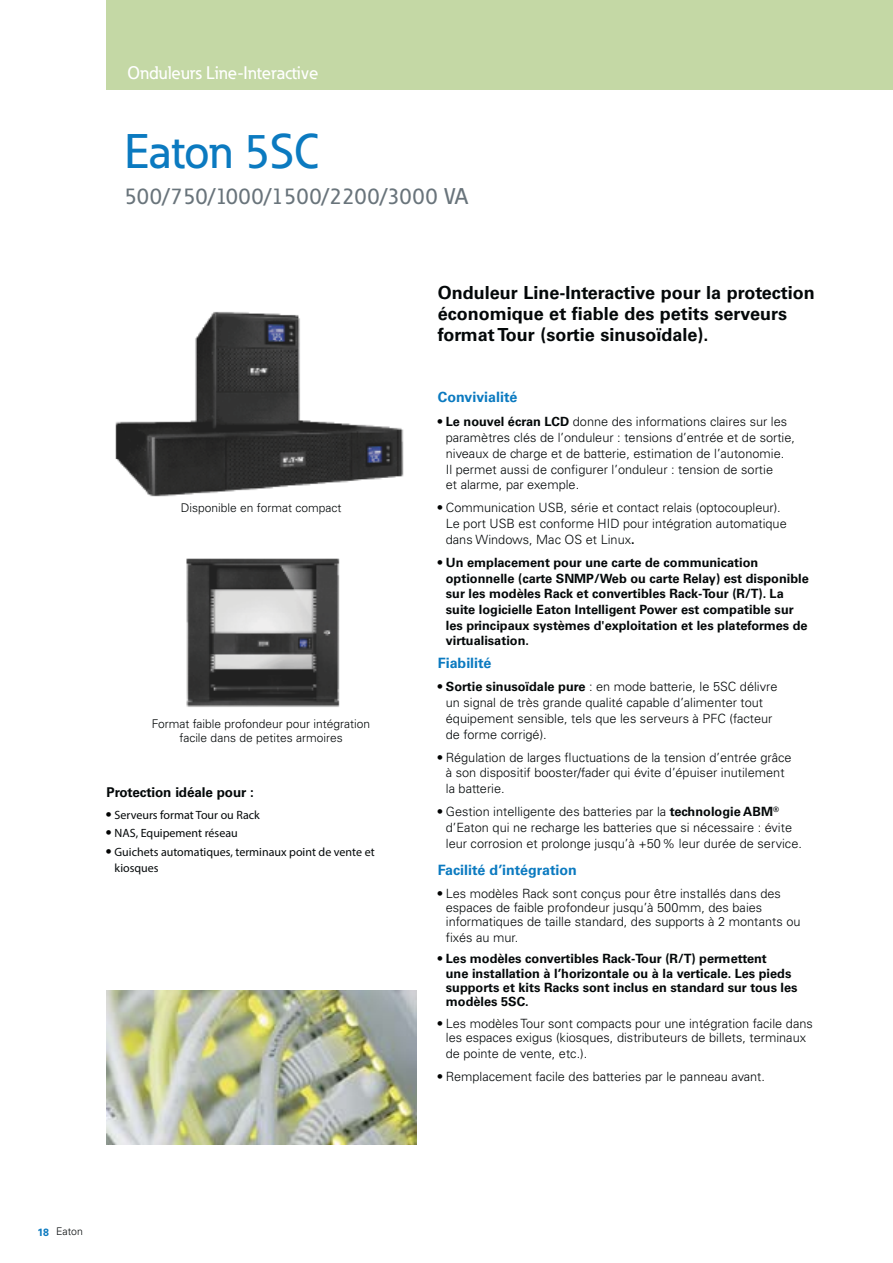
<style>
.page{position:relative;width:893px;height:1263px;background:#fff}
.page>*{position:absolute;margin:0;border:0;box-sizing:border-box;transform-origin:0 0}
.t1{font:500 48px "Eaton";letter-spacing:-.005em;color:#0b7ac0}
.t2{font:500 22.5px "Eaton";letter-spacing:.01em;color:#69747b}
.t3{font:700 18px/21px "Univers LT Std";color:#040809}
.t4{font:500 18px "Eaton";color:#fff}
.t5{font:700 14.25px "Univers LT Std";color:#0b7ac0}
.t6{font:700 13.5px "Univers LT Std";letter-spacing:-.01em;color:#040809}
.t7{font:300 12.75px/15.8px "Univers LT Std";color:#040809}
.t8{font:700 12.75px/15.8px "Univers LT Std";color:#040809}
.t9{font:12px/16.5px "Myriad Pro";color:#040809}
.t10{font:300 12px/14.4px "Univers LT Std";color:#040809;text-align:center}
.t11{font:300 10.5px "Univers LT Std";color:#040809}
.s1{font-family:"Univers LT Std";font-weight:700;font-size:12.75px;color:#020303}
.s2{font-weight:700;color:#020303}
.s3{font-weight:700}
.s4{color:#020303}
.s5{font-weight:700;color:#0b7ac0}
</style>
<div class="page">
<img style="left:115px;top:311px;width:289px;height:186px">
<img style="left:186px;top:558px;width:154px;height:149px">
<div style="left:107px;top:0;width:786px;height:90px;background:#c4d8a5"></div>
<img style="left:106px;top:990px;width:310px;height:154px">
<h3 class="t4" style="left:128px;top:62px;width:192px">Onduleurs Line-Interactive</h3>
<h1 class="t1" style="left:124px;top:124px;width:195px">Eaton 5SC</h1>
<h2 class="t2" style="left:124px;top:183px;width:345px">500/750/1000/1500/2200/3000 VA</h2>
<p class="t10" style="left:181px;top:502px;width:162px">Disponible en format compact</p>
<p class="t10" style="left:152px;top:717px;width:220px">Format faible profondeur pour intégration facile dans de petites armoires</p>
<p class="t6" style="left:107px;top:786px;width:149px">Protection idéale pour :</p>
<p class="t9" style="left:107px;top:806px;width:155px"><span class="s1">•</span> Serveurs format Tour ou Rack</p>
<p class="t9" style="left:107px;top:825px;width:133px"><span class="s1">•</span> NAS, Equipement réseau</p>
<p class="t9" style="left:115px;top:844px;width:262px;text-indent:-8px"><span class="s1">•</span> Guichets automatiques, terminaux point de vente et kiosques</p>
<h3 class="t3" style="left:438px;top:283px;width:379px">Onduleur Line-Interactive pour la protection économique et fiable des petits serveurs format Tour (sortie sinusoïdale).</h3>
<p class="t5" style="left:438px;top:391px;width:81px">Convivialité</p>
<p class="t7" style="left:446px;top:415px;width:351px;text-indent:-8px"><span class="s2">•</span> <span class="s3">Le nouvel écran LCD</span> donne des informations claires sur les paramètres clés de l’onduleur : tensions d’entrée et de sortie, niveaux de charge et de batterie, estimation de l’autonomie.<br>Il permet aussi de configurer l’onduleur : tension de sortie<br>et alarme, par exemple.</p>
<p class="t7" style="left:446px;top:501px;width:342px;text-indent:-8px"><span class="s2">•</span> Communication USB, série et contact relais (optocoupleur).<br>Le port USB est conforme HID pour intégration automatique dans Windows, Mac OS et Linux<span class="s3">.</span></p>
<p class="t8" style="left:446px;top:555px;width:364px;text-indent:-8px"><span class="s4">•</span> Un emplacement pour une carte de communication optionnelle (carte SNMP/Web ou carte Relay) est disponible sur les modèles Rack et convertibles Rack-Tour (R/T). La suite logicielle Eaton Intelligent Power est compatible sur les principaux systèmes d'exploitation et les plateformes de virtualisation.</p>
<p class="t5" style="left:438px;top:657px;width:55px">Fiabilité</p>
<p class="t7" style="left:446px;top:680px;width:333px;text-indent:-8px"><span class="s2">•</span> <span class="s3">Sortie sinusoïdale pure</span> : en mode batterie, le 5SC délivre un signal de très grande qualité capable d’alimenter tout équipement sensible, tels que les serveurs à PFC (facteur de forme corrigé).</p>
<p class="t7" style="left:446px;top:750px;width:347px;text-indent:-8px"><span class="s2">•</span> Régulation de larges fluctuations de la tension d’entrée grâce à son dispositif booster/fader qui évite d’épuiser inutilement la batterie.</p>
<p class="t7" style="left:446px;top:804px;width:358px;text-indent:-8px"><span class="s2">•</span> Gestion intelligente des batteries par la <span class="s3">technologie ABM</span><sup>® </sup>d’Eaton qui ne recharge les batteries que si nécessaire : évite leur corrosion et prolonge jusqu’à +50 % leur durée de service.</p>
<p class="t5" style="left:438px;top:864px;width:141px">Facilité d’intégration</p>
<p class="t7" style="left:446px;top:887px;width:356px;line-height:14.2px;text-indent:-8px"><span class="s2">•</span> Les modèles Rack sont conçus pour être installés dans des espaces de faible profondeur jusqu’à 500mm, des baies informatiques de taille standard, des supports à 2 montants ou</p>
<p class="t7" style="left:446px;top:930px;width:74px">fixés au mur.</p>
<p class="t8" style="left:446px;top:952px;width:353px;line-height:14.2px;text-indent:-8px"><span class="s4">•</span> Les modèles convertibles Rack-Tour (R/T) permettent<br>une installation à l’horizontale ou à la verticale. Les pieds supports et kits Racks sont inclus en standard sur tous les modèles 5SC.</p>
<p class="t7" style="left:438px;top:1017px;width:376px;line-height:14.2px;text-align:center"><span class="s2">•</span> Les modèles Tour sont compacts pour une intégration facile dans les espaces exigus (kiosques, distributeurs de billets, terminaux</p>
<p class="t7" style="left:446px;top:1046px;width:143px">de pointe de vente, etc.).</p>
<p class="t7" style="left:438px;top:1069px;width:329px"><span class="s2">•</span> Remplacement facile des batteries par le panneau avant.</p>
<p class="t11" style="left:37px;top:1227px;width:47px"><span class="s5">18</span> Eaton</p>
</div>
